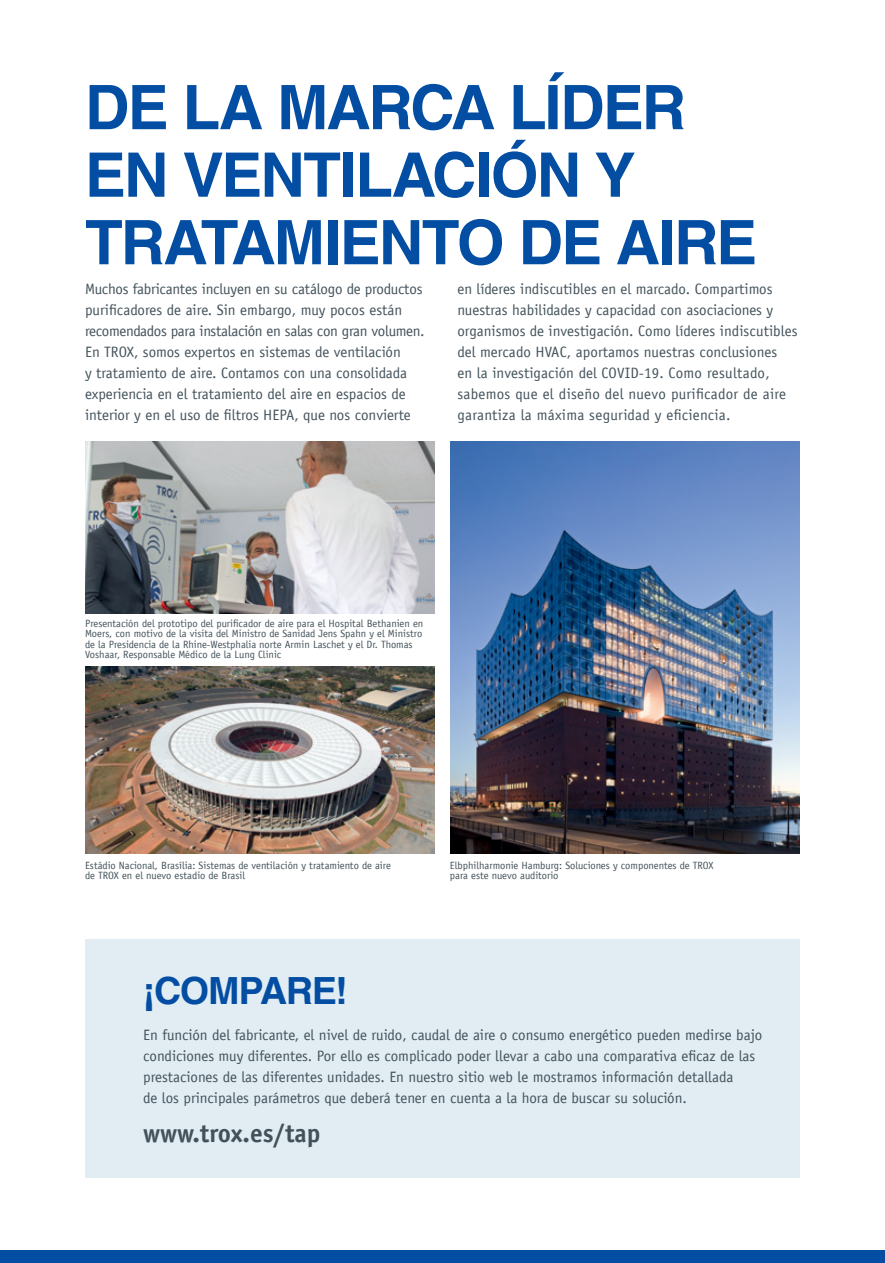
<style>
.page{position:relative;width:885px;height:1263px;background:#fff}
.page>*{position:absolute;margin:0;border:0;box-sizing:border-box;transform-origin:0 0}
.t1{font:700 61.5px/67.5px "TROX Helvetica";letter-spacing:-.03em;color:#034ea2}
.t2{font:700 37.5px "TROX Helvetica";letter-spacing:-.025em;color:#034ea2}
.t3{font:700 25.5px "TROX Officina Sans";color:#43525a}
.t4{font:15px/21px "TROX Officina Sans";color:#43525a}
.t5{font:10.5px/10.5px "TROX Officina Sans";color:#43525a}
</style>
<div class="page">
<div style="left:85px;top:940px;width:714px;height:238px;background:#e1edf3"></div>
<img style="left:450px;top:441px;width:349px;height:413px">
<img style="left:85px;top:667px;width:349px;height:187px">
<div style="left:0;top:1250px;width:884px;height:13px;background:#034ea2"></div>
<img style="left:85px;top:441px;width:349px;height:173px">
<h1 class="t1" style="left:85px;top:74px;width:673px">DE LA MARCA LÍDER<br>EN VENTILACIÓN Y<br>TRATAMIENTO DE AIRE</h1>
<p class="t4" style="left:85px;top:279px;width:341px">Muchos fabricantes incluyen en su catálogo de productos purificadores de aire. Sin embargo, muy pocos están recomendados para instalación en salas con gran volumen.<br>En TROX, somos expertos en sistemas de ventilación<br>y tratamiento de aire. Contamos con una consolidada experiencia en el tratamiento del aire en espacios de interior y en el uso de filtros HEPA, que nos convierte</p>
<p class="t4" style="left:457px;top:279px;width:342px">en líderes indiscutibles en el marcado. Compartimos nuestras habilidades y capacidad con asociaciones y organismos de investigación. Como líderes indiscutibles del mercado HVAC, aportamos nuestras conclusiones<br>en la investigación del COVID-19. Como resultado, sabemos que el diseño del nuevo purificador de aire garantiza la máxima seguridad y eficiencia.</p>
<p class="t5" style="left:85px;top:618px;width:340px">Presentación del prototipo del purificador de aire para el Hospital Bethanien en Moers, con motivo de la visita del Ministro de Sanidad Jens Spahn y el Ministro de la Presidencia de la Rhine-Westphalia norte Armin Laschet y el Dr. Thomas Voshaar, Responsable Médico de la Lung Clinic</p>
<p class="t5" style="left:85px;top:860px;width:307px">Estádio Nacional, Brasília: Sistemas de ventilación y tratamiento de aire de TROX en el nuevo estadio de Brasil</p>
<h2 class="t2" style="left:143px;top:969px;width:206px">¡COMPARE!</h2>
<p class="t5" style="left:450px;top:860px;width:265px">Elbphilharmonie Hamburg: Soluciones y componentes de TROX para este nuevo auditorio</p>
<p class="t4" style="left:143px;top:1024px;width:620px">En función del fabricante, el nivel de ruido, caudal de aire o consumo energético pueden medirse bajo condiciones muy diferentes. Por ello es complicado poder llevar a cabo una comparativa eficaz de las prestaciones de las diferentes unidades. En nuestro sitio web le mostramos información detallada<br>de los principales parámetros que deberá tener en cuenta a la hora de buscar su solución.</p>
<h3 class="t3" style="left:143px;top:1117px;width:179px">www.trox.es/tap</h3>
</div>
